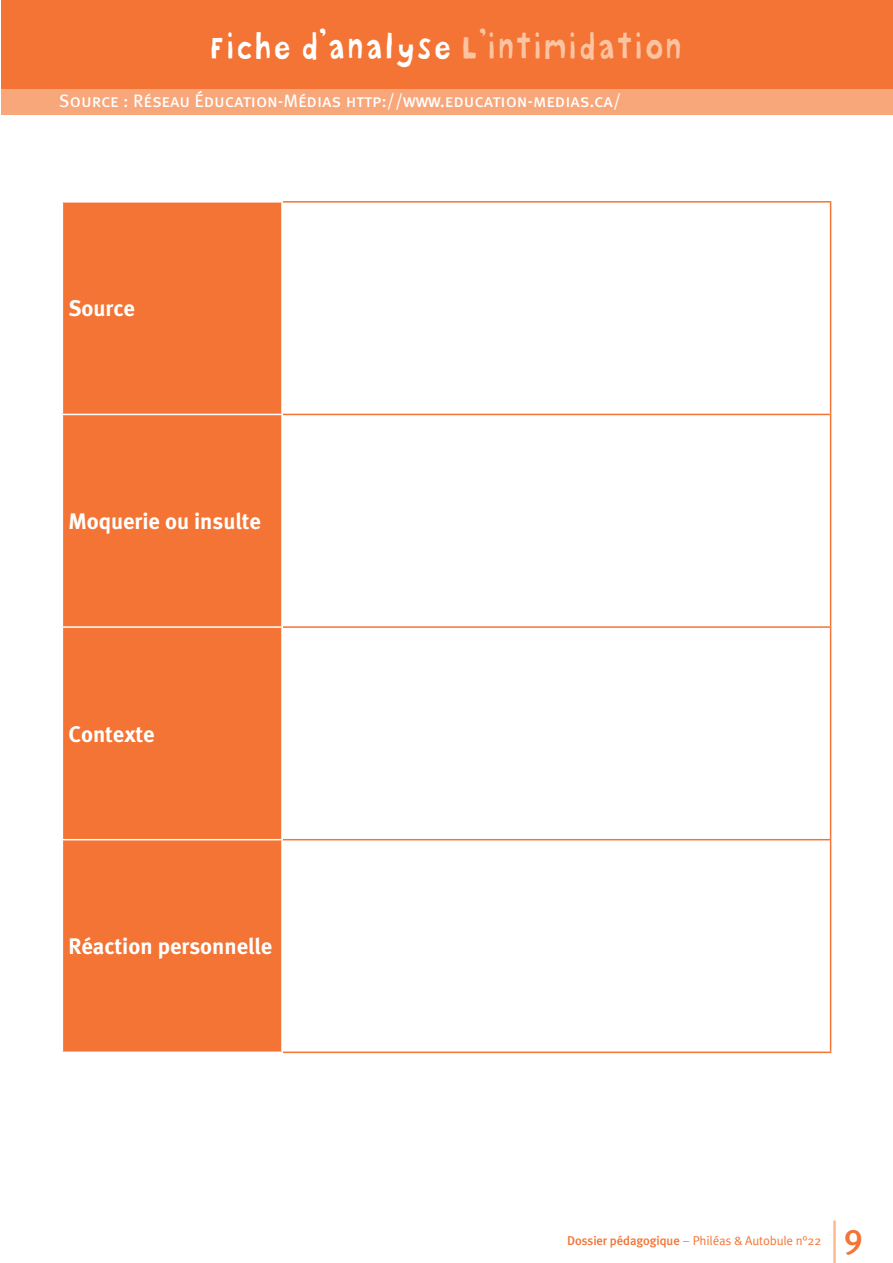
<style>
.page{position:relative;width:893px;height:1263px;background:#fff}
.page>*{position:absolute;margin:0;border:0;box-sizing:border-box;transform-origin:0 0}
.t1{font:500 34.5px "Meta Plus";color:#f37434}
.t2{font:33px "Bokka Solid";letter-spacing:-.01em;color:#fff;scale:.9 1}
.t3{font:22.5px "Meta Bold CE";color:#fff}
.t4{font:18px "Meta Book Caps";color:#fff}
.t5{font:12.75px "Meta Normal";letter-spacing:-.01em;color:#f37434}
.s1{color:#fbc3a0}
.s2{font-family:"Meta Plus";font-weight:500}
</style>
<div class="page">
<hr style="left:833px;top:1220px;width:3px;height:43px;background:#fab58c">
<div style="left:1px;top:0;width:892px;height:89px;background:#f37434"></div>
<div style="left:1px;top:89px;width:892px;height:26px;background:#f8a77a"></div>
<div style="left:62px;top:202px;width:220px;height:212px;background:#f37434"></div>
<div style="left:63px;top:415px;width:218px;height:636px;background:#f37434"></div>
<hr style="left:283px;top:201px;width:548px;height:2px;background:#f37434">
<hr style="left:830px;top:203px;width:1px;height:211px;background:#f37434">
<hr style="left:283px;top:414px;width:548px;height:1px;background:#f37434">
<hr style="left:830px;top:415px;width:1px;height:211px;background:#f37434">
<hr style="left:283px;top:626px;width:548px;height:2px;background:#f37434">
<hr style="left:830px;top:628px;width:1px;height:211px;background:#f37434">
<hr style="left:283px;top:839px;width:548px;height:1px;background:#f37434">
<hr style="left:830px;top:840px;width:1px;height:211px;background:#f37434">
<hr style="left:283px;top:1051px;width:548px;height:2px;background:#f37434">
<hr style="left:62px;top:201px;width:221px;height:2px;background:#fff">
<hr style="left:62px;top:203px;width:1px;height:211px;background:#fff">
<hr style="left:281px;top:203px;width:2px;height:211px;background:#fff">
<hr style="left:62px;top:626px;width:221px;height:2px;background:#fff">
<hr style="left:62px;top:839px;width:221px;height:1px;background:#fff">
<h2 class="t2" style="left:210px;top:25px;width:527px">FICHE D’ANALYSE <span class="s1">L’INTIMIDATION</span></h2>
<p class="t4" style="left:59px;top:90px;width:564px">Source : Réseau Éducation-Médias http://www.education-medias.ca/</p>
<p class="t3" style="left:68px;top:294px;width:68px">Source</p>
<p class="t3" style="left:68px;top:507px;width:194px">Moquerie ou insulte</p>
<p class="t3" style="left:68px;top:720px;width:88px">Contexte</p>
<p class="t3" style="left:68px;top:932px;width:205px">Réaction personnelle</p>
<p class="t5" style="left:567px;top:1233px;width:256px"><span class="s2">Dossier pédagogique</span> – Philéas &amp; Autobule n°22</p>
<h1 class="t1" style="left:844px;top:1216px;width:21px">9</h1>
</div>
